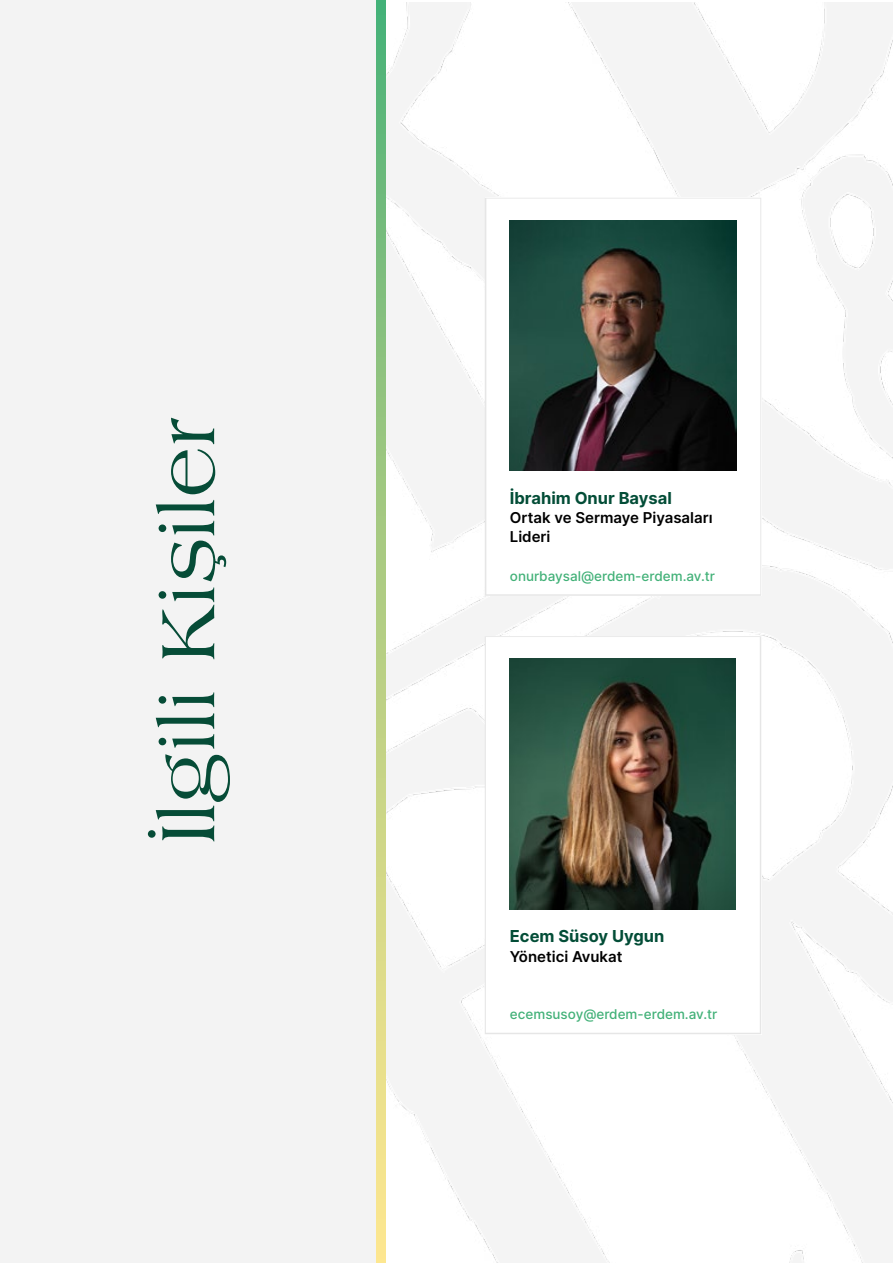
<style>
.page{position:relative;width:893px;height:1263px;background:#fff}
.page>*{position:absolute;margin:0;border:0;box-sizing:border-box;transform-origin:0 0}
.t1{font:80.4px "Americana Std FUHA Regular";color:#064c37}
.t2{font:700 16.5px "Inter";color:#034d37}
.t3{font:600 15px/19.2px "Inter";color:#000}
.t4{font:500 13.5px "Inter";color:#42b178}
</style>
<div class="page">
<svg style="left:485px;top:198px;width:276px;height:398px"></svg>
<img style="left:510px;top:220px;width:226px;height:251px">
<svg style="left:485px;top:636px;width:276px;height:398px"></svg>
<img style="left:510px;top:659px;width:225px;height:250px">
<div style="left:0;top:0;width:376px;height:1263px;background:#f3f3f3"></div>
<svg style="left:376px;top:0;width:10px;height:1263px;background:#aecd83"></svg>
<h1 class="t1" style="left:134px;top:846px;width:431px;rotate:-90deg">İlgili Kişiler</h1>
<p class="t2" style="left:510px;top:486px;width:163px">İbrahim Onur Baysal</p>
<p class="t3" style="left:510px;top:508px;width:204px">Ortak ve Sermaye Piyasaları<br>Lideri</p>
<p class="t4" style="left:510px;top:566px;width:207px">onurbaysal@erdem-erdem.av.tr</p>
<p class="t2" style="left:510px;top:924px;width:156px">Ecem Süsoy Uygun</p>
<p class="t3" style="left:510px;top:946px;width:114px">Yönetici Avukat</p>
<p class="t4" style="left:510px;top:1004px;width:209px">ecemsusoy@erdem-erdem.av.tr</p>
</div>
